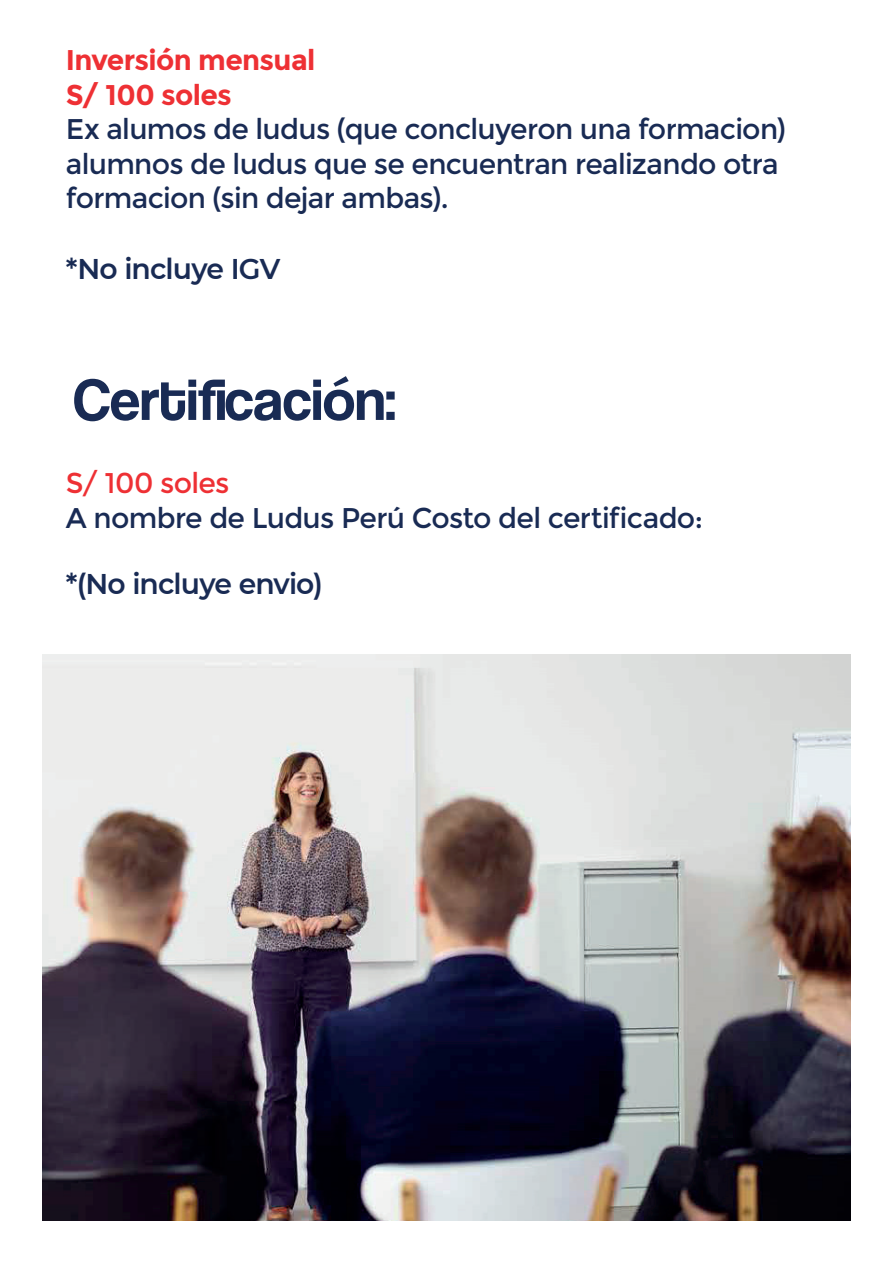
<style>
.page{position:relative;width:893px;height:1263px;background:#fff}
.page>*{position:absolute;margin:0;border:0;box-sizing:border-box;transform-origin:0 0}
.t1{font:60px "Coolvetica Rg";color:#192b54}
.t2{font:28.5px/34.5px "Montserrat";letter-spacing:-.025em;color:#192b54}
.t3{font:600 28.5px "Montserrat";letter-spacing:-.03em;color:#192b54}
.t4{font:700 28.5px "Montserrat";letter-spacing:-.02em;color:#ee3034}
.t5{font:28.5px "Montserrat";letter-spacing:-.025em;color:#ee3034}
</style>
<div class="page">
<img style="left:43px;top:654px;width:807px;height:566px">
<p class="t4" style="left:66px;top:43px;width:251px">Inversión mensual</p>
<p class="t4" style="left:66px;top:78px;width:167px">S/ 100 soles</p>
<p class="t2" style="left:66px;top:112px;width:722px">Ex alumos de ludus (que concluyeron una formacion) alumnos de ludus que se encuentran realizando otra</p>
<p class="t2" style="left:66px;top:181px;width:384px">formacion (sin dejar ambas).</p>
<p class="t3" style="left:66px;top:248px;width:216px">*No incluye IGV</p>
<p class="t1" style="left:73px;top:365px;width:324px">Certificación:</p>
<p class="t5" style="left:66px;top:467px;width:165px">S/ 100 soles</p>
<p class="t2" style="left:66px;top:501px;width:639px">A nombre de Ludus Perú Costo del certificado:</p>
<p class="t3" style="left:66px;top:564px;width:258px">*(No incluye envio)</p>
</div>
